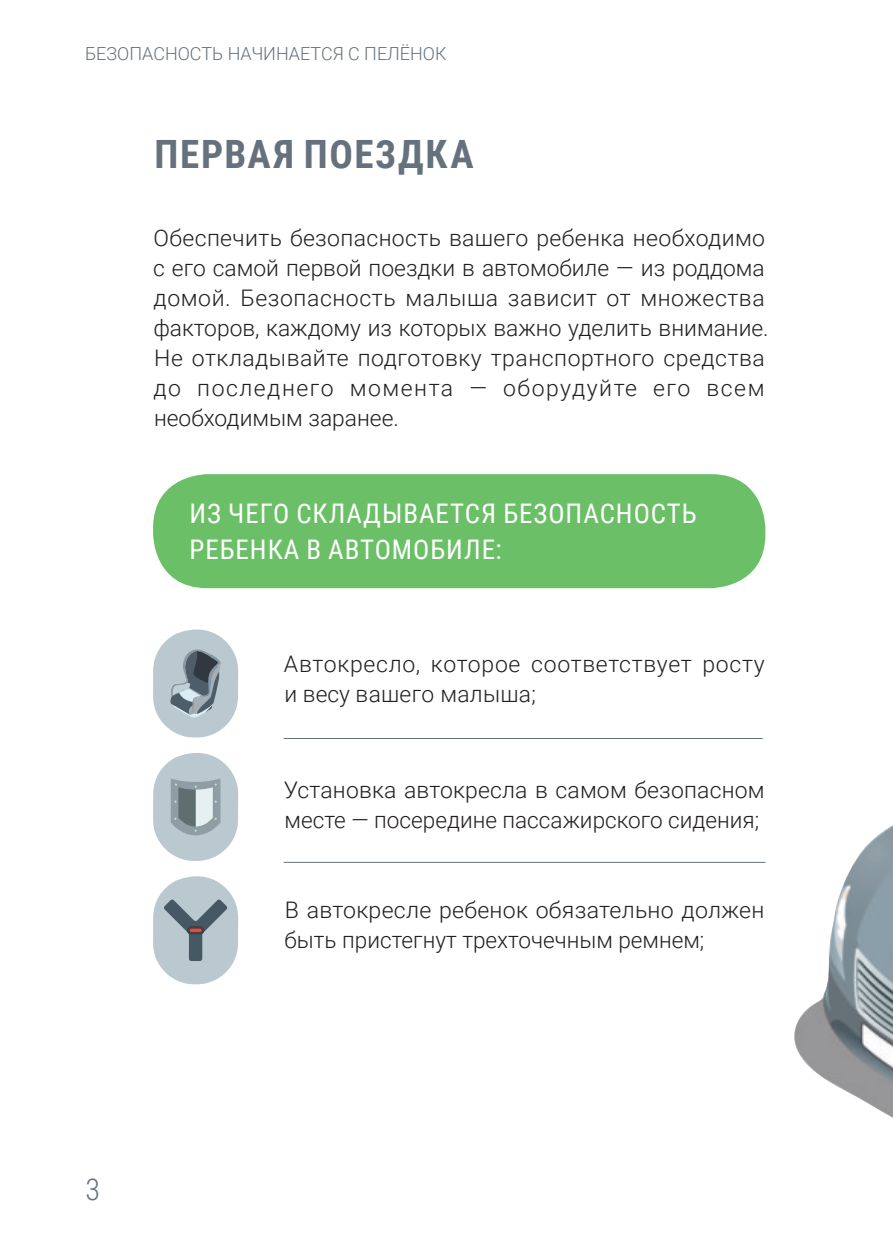
<style>
.page{position:relative;width:893px;height:1259px;background:#fff}
.page>*{position:absolute;margin:0;border:0;box-sizing:border-box;transform-origin:0 0}
.t1{font:700 39px "Roboto Condensed";letter-spacing:.04em;color:#65717c}
.t2{font:300 30px "Roboto Condensed";color:#65717c}
.t3{font:27px/36px "Roboto Condensed";letter-spacing:.035em;color:#fff}
.t4{font:300 22.8px/30px "Roboto";letter-spacing:.01em;color:#231f20}
.t5{font:300 18px "Roboto";color:#65717c}
</style>
<div class="page">
<img style="left:794px;top:826px;width:98px;height:291px">
<svg style="left:153px;top:876px;width:85px;height:108px"></svg>
<div style="left:187px;top:926px;width:17px;height:8px;background:#434345;border-radius:4px"></div>
<svg style="left:190px;top:928px;width:12px;height:4px"></svg>
<hr style="left:284px;top:738px;width:479px;height:1px;background:#65717c">
<hr style="left:284px;top:862px;width:481px;height:1px;background:#65717c">
<svg style="left:153px;top:753px;width:85px;height:108px"></svg>
<div style="left:153px;top:474px;width:612px;height:114px;background:#6bc067;border-radius:54px"></div>
<svg style="left:153px;top:629px;width:85px;height:108px"></svg>
<p class="t5" style="left:85px;top:41px;width:363px">БЕЗОПАСНОСТЬ НАЧИНАЕТСЯ С ПЕЛЁНОК</p>
<h1 class="t1" style="left:155px;top:127px;width:321px">ПЕРВАЯ ПОЕЗДКА</h1>
<p class="t4" style="left:153px;top:222px;width:617px">Обеспечить безопасность вашего ребенка необходимо с его самой первой поездки в автомобиле — из роддома домой. Безопасность малыша зависит от множества факторов, каждому из которых важно уделить внимание.<br>Не откладывайте п одготовку транспортного средства до последнего момента — оборудуйте его всем необходимым заранее.</p>
<p class="t3" style="left:189px;top:495px;width:509px">ИЗ ЧЕГО СКЛАДЫВАЕТСЯ БЕЗОПАСНОСТЬ<br>РЕБЕНКА В АВТОМОБИЛЕ:</p>
<p class="t4" style="left:284px;top:648px;width:482px">Автокресло, которое соответствует росту и весу вашего малыша;</p>
<p class="t4" style="left:284px;top:774px;width:482px">Установка автокресла в самом безопасном м есте — посередине пассажирского сидения;</p>
<h2 class="t2" style="left:86px;top:1172px;width:16px">3</h2>
<p class="t4" style="left:285px;top:894px;width:481px">В автокресле ребенок обязательно должен быть пристегнут трехточечным ремнем;</p>
</div>
